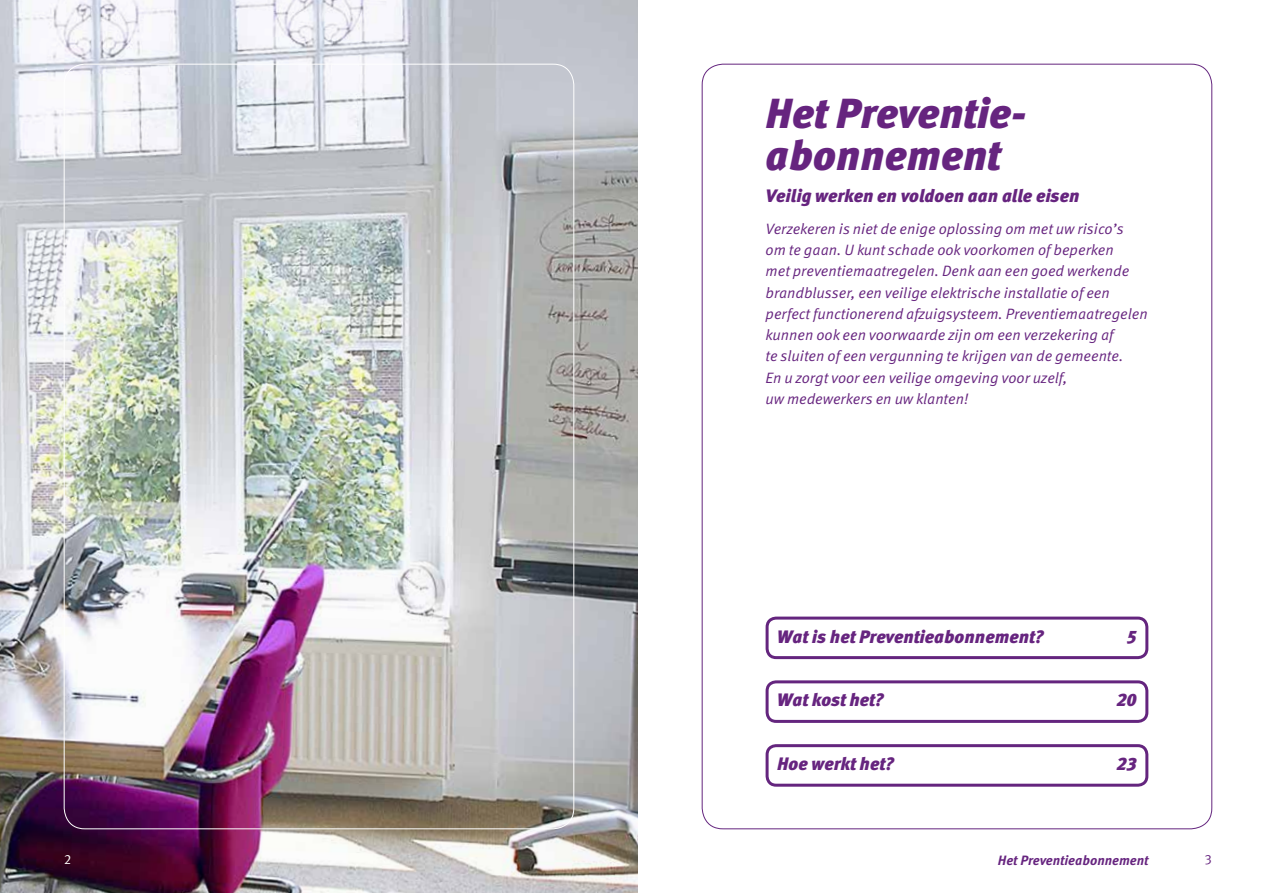
<style>
.page{position:relative;width:1276px;height:893px;background:#fff}
.page>*{position:absolute;margin:0;border:0;box-sizing:border-box;transform-origin:0 0}
.t1{font:italic 900 42px/42.5px "Meta OT";color:#66247f}
.t2{font:italic 900 18px "Meta OT";color:#66247f}
.t3{font:15px/21.3px "Meta OT Norm Ita";color:#66247f}
.t4{font:italic 700 13.5px "Meta OT";color:#66247f}
.t5{font:13.5px "Meta OT Norm";color:#fff}
.t6{font:13.5px "Meta OT Norm";color:#66247f}
</style>
<div class="page">
<img style="left:0;top:0;width:638px;height:893px">
<svg style="left:701px;top:63px;width:511px;height:767px"></svg>
<img style="left:63px;top:63px;width:511px;height:767px">
<h1 class="t1" style="left:765px;top:94px;width:263px">Het Preventie&shy;abonnement</h1>
<p class="t2" style="left:765px;top:185px;width:315px">Veilig werken en voldoen aan alle eisen</p>
<p class="t3" style="left:765px;top:218px;width:383px">Verzekeren is niet de enige oplossing om met uw risico’s om te gaan. U kunt schade ook voorkomen of beperken<br>met preventiemaatregelen. Denk aan een goed werkende brandblusser, een veilige elektrische installatie of een perfect functionerend afzuigsysteem. Preventiemaatregelen kunnen ook een voorwaarde zijn om een verzekering af<br>te sluiten of een vergunning te krijgen van de gemeente.<br>En u zorgt voor een veilige omgeving voor uzelf,<br>uw medewerkers en uw klanten!</p>
<p class="t2" style="left:777px;top:625px;width:268px">Wat is het Preventieabonnement?</p>
<p class="t2" style="left:1126px;top:625px;width:12px">5</p>
<p class="t2" style="left:777px;top:689px;width:108px">Wat kost het?</p>
<p class="t2" style="left:1116px;top:689px;width:22px">20</p>
<p class="t2" style="left:777px;top:753px;width:118px">Hoe werkt het?</p>
<p class="t2" style="left:1116px;top:753px;width:22px">23</p>
<p class="t5" style="left:64px;top:852px;width:9px">2</p>
<p class="t4" style="left:998px;top:852px;width:152px">Het Preventieabonnement</p>
<p class="t6" style="left:1204px;top:852px;width:9px">3</p>
</div>
